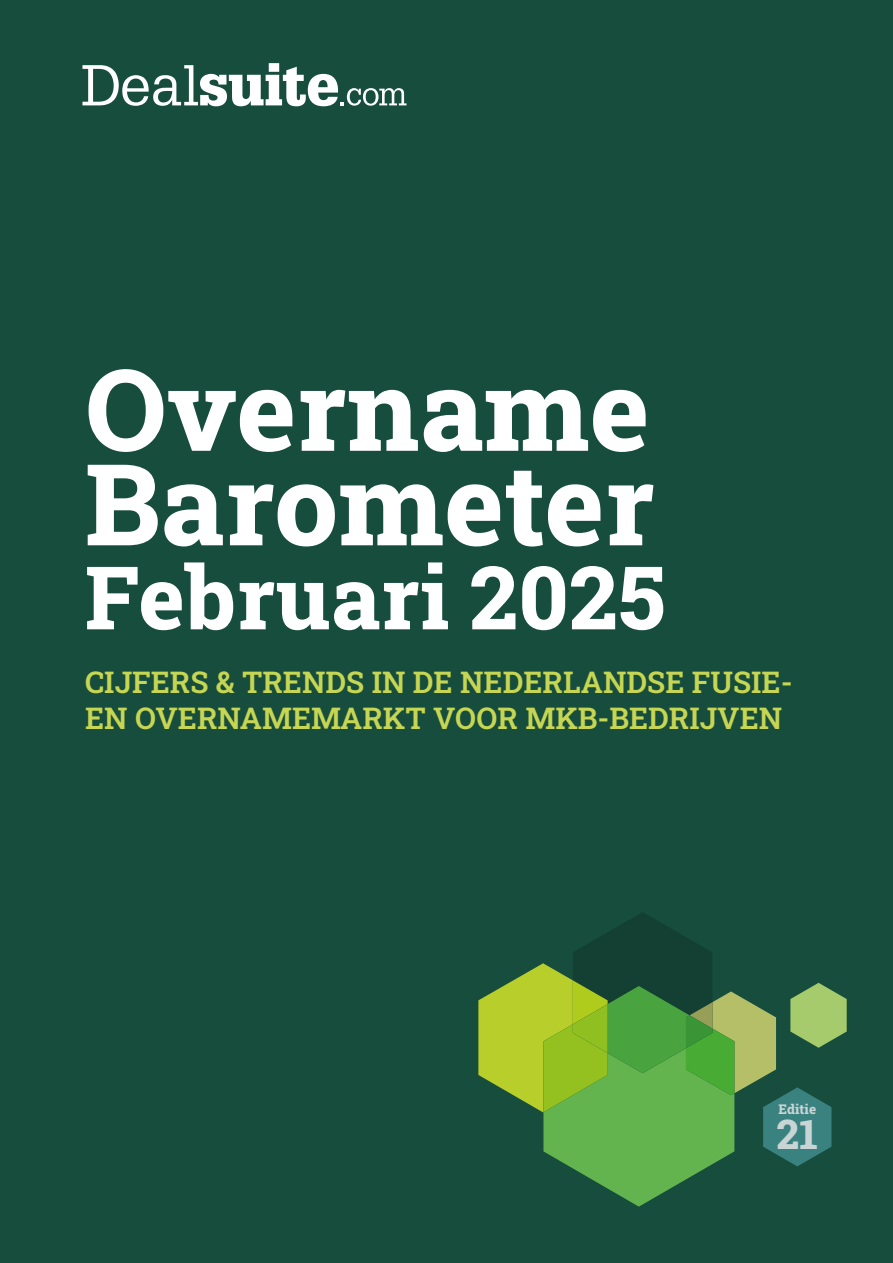
<style>
.page{position:relative;width:893px;height:1263px;background:#174d3d}
.page>*{position:absolute;margin:0;border:0;box-sizing:border-box;transform-origin:0 0}
.Brood{font:800 113.25px/94.5px "Roboto Slab";letter-spacing:.005em;color:#fff}
.Brood-2{font:800 87.75px "Roboto Slab";letter-spacing:.005em;color:#fff}
.Brood-3{font:800 40.95px "Roboto Slab";color:#c9d5d5}
.Kop_Glypha{font:600 30px/36.3px "Roboto Slab";color:#c7d652}
.Brood-4{font:800 13.5px "Roboto Slab";letter-spacing:.005em;color:#c9d5d5}
</style>
<div class="page">
<svg style="left:82px;top:63px;width:324px;height:43px"></svg>
<svg style="left:478px;top:912px;width:369px;height:294px"></svg>
<p class="Brood" style="left:85px;top:359px;width:571px">Overname<br>Barometer</p>
<p class="Brood-2" style="left:85px;top:537px;width:581px">Februari 2025</p>
<p class="Kop_Glypha" style="left:85px;top:663px;width:709px">CIJFERS &amp; TRENDS IN DE NEDERLANDSE FUSIE-<br>EN OVERNAMEMARKT VOOR MKB-BEDRIJVEN</p>
<p class="Brood-4" style="left:778px;top:1099px;width:39px">Editie</p>
<p class="Brood-3" style="left:777px;top:1106px;width:43px">21</p>
</div>
